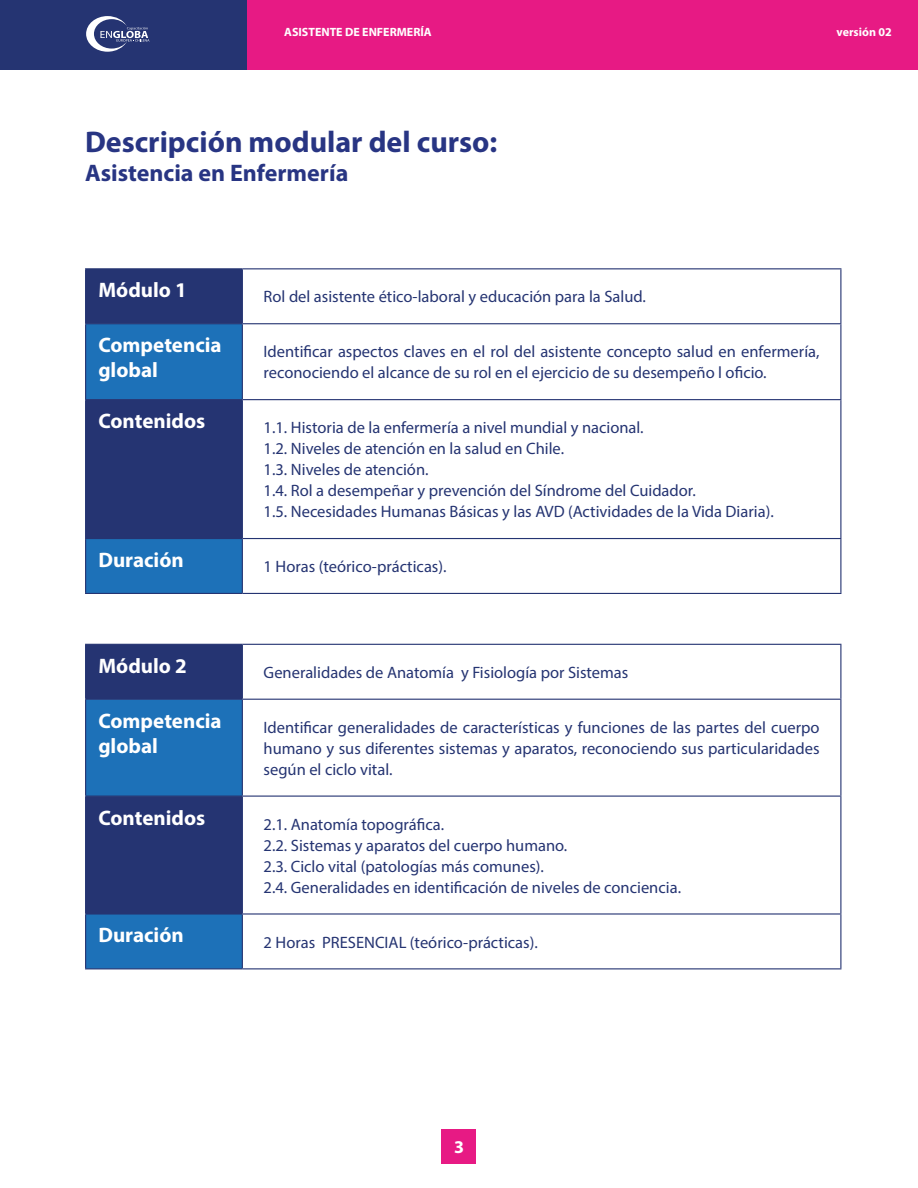
<style>
.page{position:relative;width:918px;height:1188px;background:#fff}
.page>*{position:absolute;margin:0;border:0;box-sizing:border-box;transform-origin:0 0}
.t1{font:700 30px "Myriad Pro";color:#283583}
.t2{font:700 24px "Myriad Pro";color:#283583}
.t3{font:700 21px/25.2px "Myriad Pro";color:#fff}
.t4{font:700 18px "Myriad Pro";color:#fff}
.t5{font:16.5px/21px "Myriad Pro";color:#253472}
.t6{font:700 12px "Myriad Pro";color:#fff}
</style>
<div class="page">
<div style="left:442px;top:1129px;width:34px;height:34px;background:#e71a84"></div>
<div style="left:0;top:0;width:918px;height:70px;background:#e71a84"></div>
<div style="left:0;top:0;width:247px;height:70px;background:#253472"></div>
<svg style="left:86px;top:16px;width:63px;height:36px"></svg>
<svg style="left:86px;top:269px;width:156px;height:324px;background:#214c8d"></svg>
<hr style="left:85px;top:268px;width:157px;height:1px;background:#253472">
<hr style="left:85px;top:269px;width:1px;height:54px;background:#253472">
<hr style="left:242px;top:268px;width:599px;height:1px;background:#253472">
<hr style="left:242px;top:269px;width:1px;height:54px;background:#253472">
<hr style="left:840px;top:269px;width:1px;height:54px;background:#253472">
<hr style="left:85px;top:323px;width:157px;height:1px;background:#253472">
<hr style="left:85px;top:324px;width:1px;height:75px;background:#253472">
<hr style="left:242px;top:323px;width:599px;height:1px;background:#253472">
<hr style="left:242px;top:324px;width:1px;height:75px;background:#253472">
<hr style="left:840px;top:324px;width:1px;height:75px;background:#253472">
<hr style="left:85px;top:399px;width:157px;height:1px;background:#253472">
<hr style="left:85px;top:400px;width:1px;height:138px;background:#253472">
<hr style="left:242px;top:399px;width:599px;height:1px;background:#253472">
<hr style="left:242px;top:400px;width:1px;height:138px;background:#253472">
<hr style="left:840px;top:400px;width:1px;height:138px;background:#253472">
<hr style="left:85px;top:538px;width:157px;height:1px;background:#253472">
<hr style="left:85px;top:539px;width:1px;height:54px;background:#253472">
<hr style="left:242px;top:538px;width:599px;height:1px;background:#253472">
<hr style="left:242px;top:539px;width:1px;height:54px;background:#253472">
<hr style="left:840px;top:539px;width:1px;height:54px;background:#253472">
<hr style="left:85px;top:593px;width:157px;height:1px;background:#253472">
<hr style="left:242px;top:593px;width:599px;height:1px;background:#253472">
<svg style="left:86px;top:645px;width:156px;height:323px;background:#215092"></svg>
<hr style="left:85px;top:644px;width:157px;height:1px;background:#253472">
<hr style="left:85px;top:645px;width:1px;height:54px;background:#253472">
<hr style="left:242px;top:644px;width:599px;height:1px;background:#253472">
<hr style="left:242px;top:645px;width:1px;height:54px;background:#253472">
<hr style="left:840px;top:645px;width:1px;height:54px;background:#253472">
<hr style="left:85px;top:699px;width:157px;height:1px;background:#253472">
<hr style="left:85px;top:700px;width:1px;height:96px;background:#253472">
<hr style="left:242px;top:699px;width:599px;height:1px;background:#253472">
<hr style="left:242px;top:700px;width:1px;height:96px;background:#253472">
<hr style="left:840px;top:700px;width:1px;height:96px;background:#253472">
<hr style="left:85px;top:796px;width:157px;height:1px;background:#253472">
<hr style="left:85px;top:797px;width:1px;height:116px;background:#253472">
<hr style="left:242px;top:796px;width:599px;height:1px;background:#253472">
<hr style="left:242px;top:797px;width:1px;height:116px;background:#253472">
<hr style="left:840px;top:797px;width:1px;height:116px;background:#253472">
<hr style="left:85px;top:913px;width:157px;height:2px;background:#253472">
<hr style="left:85px;top:915px;width:1px;height:53px;background:#253472">
<hr style="left:242px;top:913px;width:599px;height:2px;background:#253472">
<hr style="left:242px;top:915px;width:1px;height:53px;background:#253472">
<hr style="left:840px;top:915px;width:1px;height:53px;background:#253472">
<hr style="left:85px;top:968px;width:157px;height:1px;background:#253472">
<hr style="left:242px;top:968px;width:599px;height:1px;background:#253472">
<p class="t6" style="left:284px;top:24px;width:149px">ASISTENTE DE ENFERMERÍA</p>
<p class="t6" style="left:837px;top:24px;width:57px">versión 02</p>
<h1 class="t1" style="left:85px;top:122px;width:414px">Descripción modular del curso:</h1>
<h2 class="t2" style="left:85px;top:157px;width:265px">Asistencia en Enfermería</h2>
<p class="t3" style="left:98px;top:277px;width:90px">Módulo 1</p>
<p class="t5" style="left:264px;top:286px;width:384px">Rol del asistente ético‐laboral y educación para la Salud.</p>
<p class="t3" style="left:98px;top:332px;width:125px">Competencia global</p>
<p class="t5" style="left:264px;top:341px;width:557px">Identificar aspectos claves en el rol del asistente concepto salud en enfermería, reconociendo el alcance de su rol en el ejercicio de su desempeño l oficio.</p>
<p class="t3" style="left:98px;top:408px;width:108px">Contenidos</p>
<p class="t5" style="left:264px;top:417px;width:512px">1.1. Historia de la enfermería a nivel mundial y nacional.<br>1.2. Niveles de atención en la salud en Chile.<br>1.3. Niveles de atención.<br>1.4. Rol a desempeñar y prevención del Síndrome del Cuidador.<br>1.5. Necesidades Humanas Básicas y las AVD (Actividades de la Vida Diaria).</p>
<p class="t3" style="left:98px;top:547px;width:87px">Duración</p>
<p class="t3" style="left:98px;top:652px;width:90px">Módulo 2</p>
<p class="t5" style="left:264px;top:556px;width:184px">1 Horas (teórico-prácticas).</p>
<p class="t5" style="left:264px;top:662px;width:366px">Generalidades de Anatomía y Fisiología por Sistemas</p>
<p class="t3" style="left:98px;top:707px;width:125px">Competencia global</p>
<p class="t5" style="left:264px;top:717px;width:558px;text-align:justify">Identificar generalidades de características y funciones de las partes del cuerpo humano y sus diferentes sistemas y aparatos, reconociendo sus particularidades según el ciclo vital.</p>
<p class="t3" style="left:98px;top:804px;width:108px">Contenidos</p>
<p class="t5" style="left:264px;top:813px;width:419px">2.1. Anatomía topográfica.<br>2.2. Sistemas y aparatos del cuerpo humano.<br>2.3. Ciclo vital (patologías más comunes).<br>2.4. Generalidades en identificación de niveles de conciencia.</p>
<p class="t3" style="left:98px;top:922px;width:87px">Duración</p>
<p class="t5" style="left:264px;top:931px;width:276px">2 Horas PRESENCIAL (teórico-prácticas).</p>
<p class="t4" style="left:454px;top:1135px;width:11px">3</p>
</div>
